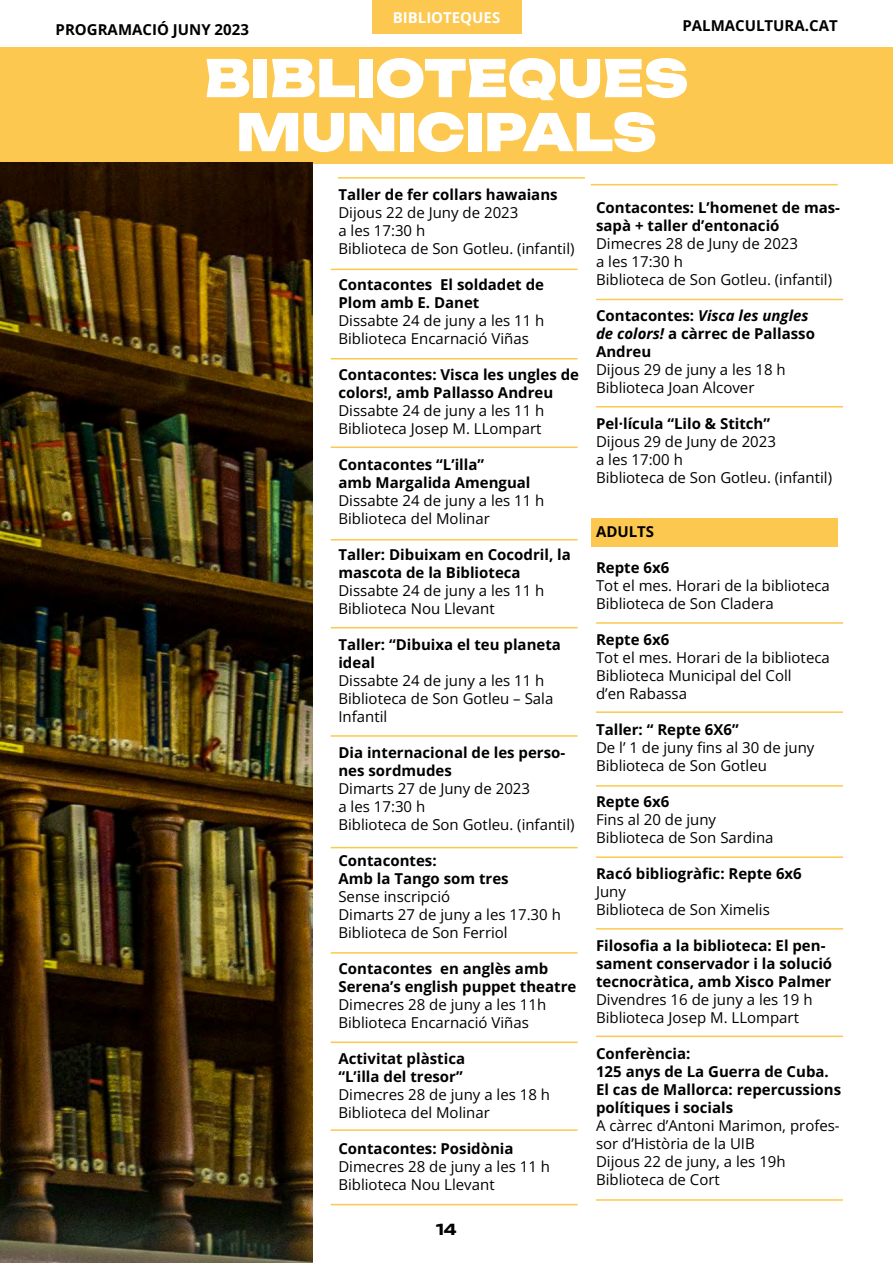
<style>
.page{position:relative;width:893px;height:1263px;background:#fff}
.page>*{position:absolute;margin:0;border:0;box-sizing:border-box;transform-origin:0 0}
.t1{font:900 51px/54px "Unbounded";color:#fff;text-align:center}
.t2{font:15px/18px "Open Sans";color:#000}
.t3{font:700 15px/18px "Open Sans";color:#000}
.t4{font:700 15px "Open Sans";color:#fff}
.t5{font:700 15px "Unbounded";color:#000}
.s1{font-style:italic}
</style>
<div class="page">
<hr style="left:596px;top:299px;width:247px;height:1px;background:#fdc84f">
<hr style="left:591px;top:184px;width:247px;height:1px;background:#fdc84f">
<hr style="left:331px;top:446px;width:247px;height:2px;background:#fdc84f">
<hr style="left:331px;top:358px;width:247px;height:1px;background:#fdc84f">
<hr style="left:331px;top:269px;width:247px;height:1px;background:#fdc84f">
<hr style="left:338px;top:177px;width:247px;height:2px;background:#fdc84f">
<hr style="left:596px;top:406px;width:247px;height:1px;background:#fdc84f">
<hr style="left:331px;top:539px;width:247px;height:1px;background:#fdc84f">
<hr style="left:331px;top:627px;width:247px;height:1px;background:#fdc84f">
<hr style="left:331px;top:735px;width:247px;height:2px;background:#fdc84f">
<hr style="left:596px;top:622px;width:247px;height:2px;background:#fdc84f">
<hr style="left:331px;top:847px;width:247px;height:1px;background:#fdc84f">
<hr style="left:596px;top:711px;width:247px;height:2px;background:#fdc84f">
<hr style="left:596px;top:785px;width:247px;height:2px;background:#fdc84f">
<hr style="left:596px;top:856px;width:247px;height:2px;background:#fdc84f">
<hr style="left:596px;top:928px;width:247px;height:1px;background:#fdc84f">
<hr style="left:596px;top:1035px;width:247px;height:2px;background:#fdc84f">
<hr style="left:596px;top:1199px;width:247px;height:2px;background:#fdc84f">
<hr style="left:331px;top:952px;width:247px;height:2px;background:#fdc84f">
<hr style="left:331px;top:1041px;width:247px;height:2px;background:#fdc84f">
<hr style="left:331px;top:1129px;width:247px;height:2px;background:#fdc84f">
<hr style="left:331px;top:1204px;width:247px;height:1px;background:#fdc84f">
<div style="left:591px;top:519px;width:247px;height:28px;background:#fdc84f"></div>
<div style="left:0;top:47px;width:893px;height:116px;background:#fdc84f"></div>
<img style="left:0;top:162px;width:313px;height:1101px">
<div style="left:372px;top:0;width:149px;height:34px;background:#fdc84f"></div>
<p class="t4" style="left:393px;top:8px;width:109px">BIBLIOTEQUES</p>
<p class="t3" style="left:56px;top:20px;width:195px">PROGRAMACIÓ JUNY 2023</p>
<p class="t3" style="left:682px;top:16px;width:157px">PALMACULTURA.CAT</p>
<h1 class="t1" style="left:204px;top:48px;width:486px">BIBLIOTEQUES<br>MUNICIPALS</h1>
<p class="t3" style="left:338px;top:185px;width:221px">Taller de fer collars hawaians</p>
<p class="t2" style="left:338px;top:203px;width:238px">Dijous 22 de Juny de 2023<br>a les 17:30 h<br>Biblioteca de Son Gotleu. (infantil)</p>
<p class="t3" style="left:338px;top:275px;width:207px">Contacontes El soldadet de<br>Plom amb E. Danet</p>
<p class="t2" style="left:338px;top:311px;width:208px">Dissabte 24 de juny a les 11 h<br>Biblioteca Encarnació Viñas</p>
<p class="t3" style="left:338px;top:365px;width:242px">Contacontes: Visca les ungles de colors!, amb Pallasso Andreu</p>
<p class="t2" style="left:338px;top:401px;width:208px">Dissabte 24 de juny a les 11 h<br>Biblioteca Josep M. LLompart</p>
<p class="t3" style="left:338px;top:455px;width:194px">Contacontes “L’illa”<br>amb Margalida Amengual</p>
<p class="t2" style="left:338px;top:491px;width:208px">Dissabte 24 de juny a les 11 h<br>Biblioteca del Molinar</p>
<p class="t3" style="left:338px;top:545px;width:234px">Taller: Dibuixam en Cocodril, la mascota de la Biblioteca</p>
<p class="t2" style="left:338px;top:581px;width:208px">Dissabte 24 de juny a les 11 h<br>Biblioteca Nou Llevant</p>
<p class="t3" style="left:338px;top:635px;width:224px">Taller: “Dibuixa el teu planeta ideal</p>
<p class="t2" style="left:338px;top:671px;width:216px">Dissabte 24 de juny a les 11 h<br>Biblioteca de Son Gotleu – Sala<br>Infantil</p>
<p class="t3" style="left:338px;top:743px;width:228px">Dia internacional de les perso&shy;nes sordmudes</p>
<p class="t2" style="left:338px;top:779px;width:238px">Dimarts 27 de Juny de 2023<br>a les 17:30 h<br>Biblioteca de Son Gotleu. (infantil)</p>
<p class="t3" style="left:338px;top:851px;width:172px">Contacontes:<br>Amb la Tango som tres</p>
<p class="t2" style="left:338px;top:887px;width:224px">Sense inscripció<br>Dimarts 27 de juny a les 17.30 h<br>Biblioteca de Son Ferriol</p>
<p class="t3" style="left:338px;top:959px;width:239px">Contacontes en anglès amb<br>Serena’s english puppet theatre</p>
<p class="t2" style="left:338px;top:995px;width:209px">Dimecres 28 de juny a les 11h<br>Biblioteca Encarnació Viñas</p>
<p class="t3" style="left:338px;top:1049px;width:128px">Activitat plàstica “L’illa del tresor”</p>
<p class="t2" style="left:338px;top:1085px;width:213px">Dimecres 28 de juny a les 18 h<br>Biblioteca del Molinar</p>
<p class="t3" style="left:338px;top:1139px;width:177px">Contacontes: Posidònia</p>
<p class="t2" style="left:338px;top:1157px;width:213px">Dimecres 28 de juny a les 11 h<br>Biblioteca Nou Llevant</p>
<p class="t3" style="left:596px;top:198px;width:246px">Contacontes: L’homenet de mas&shy;sapà + taller d’entonació</p>
<p class="t2" style="left:596px;top:234px;width:238px">Dimecres 28 de Juny de 2023<br>a les 17:30 h<br>Biblioteca de Son Gotleu. (infantil)</p>
<p class="t3" style="left:596px;top:306px;width:220px">Contacontes: <span class="s1">Visca les ungles de colors!</span> a càrrec de Pallasso<br>Andreu</p>
<p class="t2" style="left:596px;top:360px;width:191px">Dijous 29 de juny a les 18 h<br>Biblioteca Joan Alcover</p>
<p class="t3" style="left:596px;top:414px;width:176px">Pel·lícula “Lilo &amp; Stitch”</p>
<p class="t2" style="left:596px;top:432px;width:238px">Dijous 29 de Juny de 2023<br>a les 17:00 h<br>Biblioteca de Son Gotleu. (infantil)</p>
<p class="t3" style="left:596px;top:522px;width:60px">ADULTS</p>
<p class="t3" style="left:596px;top:558px;width:75px">Repte 6x6</p>
<p class="t2" style="left:596px;top:576px;width:235px">Tot el mes. Horari de la biblioteca<br>Biblioteca de Son Cladera</p>
<p class="t3" style="left:596px;top:630px;width:75px">Repte 6x6</p>
<p class="t2" style="left:596px;top:648px;width:235px">Tot el mes. Horari de la biblioteca<br>Biblioteca Municipal del Coll<br>d’en Rabassa</p>
<p class="t3" style="left:596px;top:720px;width:144px">Taller: “ Repte 6X6”</p>
<p class="t2" style="left:596px;top:738px;width:220px">De l’ 1 de juny fins al 30 de juny<br>Biblioteca de Son Gotleu</p>
<p class="t3" style="left:596px;top:792px;width:75px">Repte 6x6</p>
<p class="t2" style="left:596px;top:810px;width:179px">Fins al 20 de juny<br>Biblioteca de Son Sardina</p>
<p class="t3" style="left:596px;top:864px;width:207px">Racó bibliogràfic: Repte 6x6</p>
<p class="t2" style="left:596px;top:882px;width:175px">Juny<br>Biblioteca de Son Ximelis</p>
<p class="t3" style="left:596px;top:936px;width:238px">Filosofia a la biblioteca: El pen&shy;sament conservador i la solució tecnocràtica, amb Xisco Palmer</p>
<p class="t2" style="left:596px;top:990px;width:218px">Divendres 16 de juny a les 19 h<br>Biblioteca Josep M. LLompart</p>
<p class="t3" style="left:596px;top:1044px;width:247px">Conferència:<br>125 anys de La Guerra de Cuba.<br>El cas de Mallorca: repercussions polítiques i socials</p>
<p class="t2" style="left:596px;top:1116px;width:245px">A càrrec d’Antoni Marimon, profes&shy;sor d’Història de la UIB<br>Dijous 22 de juny, a les 19h<br>Biblioteca de Cort</p>
<p class="t5" style="left:436px;top:1217px;width:22px">14</p>
</div>
